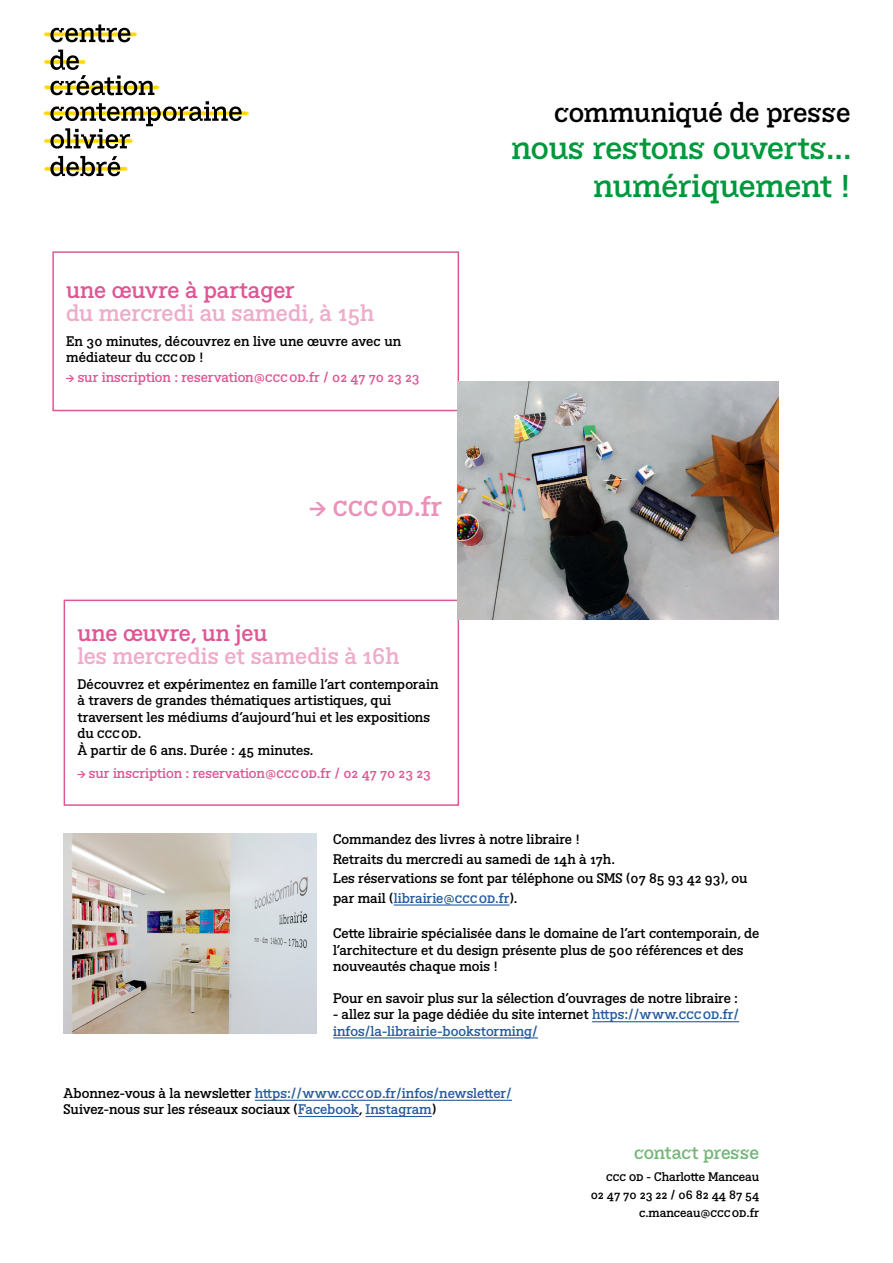
<style>
.page{position:relative;width:893px;height:1263px;background:#fff}
.page>*{position:absolute;margin:0;border:0;box-sizing:border-box;transform-origin:0 0}
.t1{font:31.5px/37.8px "BVHCCCOD Titrage";letter-spacing:-.01em;color:#00983d;text-align:right}
.t2{font:27px "BVHCCCOD Titrage";letter-spacing:-.01em;color:#000}
.t3{font:27px "BVHCCCOD";color:#ea92ba}
.t4{font:22.5px "BVHCCCOD";letter-spacing:-.005em;color:#eeabca}
.t5{font:22.5px "BVHCCCOD";letter-spacing:-.01em;color:#de5795}
.t6{font:18px "BVHCCCOD Titrage";letter-spacing:-.01em;color:#72b879}
.t7{font:13.5px/16.5px "BVHCCCOD";letter-spacing:-.005em;color:#000}
.t8{font:13.5px "BVHCCCOD";color:#de5795}
.t9{font:13.5px/16.2px "BVHCCCOD";color:#275b9b}
.t10{font:12px/18px "BVHCCCOD";letter-spacing:-.005em;color:#000;text-align:right}
.s1{color:#275b9b}
.s2{color:#000}
</style>
<div class="page">
<img style="left:43px;top:31px;width:207px;height:141px">
<svg style="left:50px;top:24px;width:80px;height:18px"></svg>
<svg style="left:50px;top:50px;width:104px;height:45px"></svg>
<svg style="left:50px;top:101px;width:192px;height:48px"></svg>
<svg style="left:50px;top:156px;width:70px;height:20px"></svg>
<hr style="left:394px;top:904px;width:115px;height:1px;background:#275b9b">
<hr style="left:592px;top:1021px;width:147px;height:1px;background:#275b9b">
<hr style="left:333px;top:1037px;width:205px;height:1px;background:#275b9b">
<img style="left:64px;top:833px;width:252px;height:200px">
<hr style="left:255px;top:1100px;width:257px;height:1px;background:#275b9b">
<hr style="left:298px;top:1116px;width:61px;height:1px;background:#275b9b">
<hr style="left:366px;top:1116px;width:66px;height:1px;background:#275b9b">
<div style="left:52px;top:251px;width:407px;height:160px;border:2px solid #de5795"></div>
<div style="left:64px;top:600px;width:395px;height:206px;border:2px solid #de5795"></div>
<img style="left:458px;top:382px;width:320px;height:238px">
<h2 class="t2" style="left:554px;top:94px;width:298px">communiqué de presse</h2>
<h3 class="t5" style="left:66px;top:275px;width:230px">une œuvre à partager</h3>
<h3 class="t4" style="left:66px;top:298px;width:310px">du mercredi au samedi, à 15h</h3>
<p class="t7" style="left:66px;top:333px;width:337px">En 30 minutes, découvrez en live une œuvre avec un médiateur du cccod !</p>
<p class="t8" style="left:66px;top:368px;width:355px">→ sur inscription : reservation@cccod.fr / 02 47 70 23 23</p>
<h2 class="t3" style="left:310px;top:489px;width:134px">→ cccod.fr</h2>
<h3 class="t5" style="left:77px;top:618px;width:191px">une œuvre, un jeu</h3>
<h3 class="t4" style="left:77px;top:641px;width:324px">les mercredis et samedis à 16h</h3>
<p class="t7" style="left:77px;top:677px;width:363px">Découvrez et expérimentez en famille l’art contemporain à travers de grandes thématiques artistiques, qui traversent les médiums d’aujourd’hui et les expositions du cccod.<br>À partir de 6 ans. Durée : 45 minutes.</p>
<p class="t8" style="left:77px;top:764px;width:355px">→ sur inscription : reservation@cccod.fr / 02 47 70 23 23</p>
<h1 class="t1" style="left:511px;top:131px;width:342px">nous restons ouverts... numériquement !</h1>
<p class="t7" style="left:333px;top:830px;width:416px;line-height:19.5px">Commandez des livres à notre libraire !<br>Retraits du mercredi au samedi de 14h à 17h.<br>Les réservations se font par téléphone ou SMS (07 85 93 42 93), ou par mail (<span class="s1">librairie@cccod.fr</span>).</p>
<p class="t7" style="left:333px;top:926px;width:428px">Cette librairie spécialisée dans le domaine de l’art contemporain, de l’architecture et du design présente plus de 500 références et des nouveautés chaque mois !</p>
<p class="t7" style="left:333px;top:991px;width:406px">Pour en savoir plus sur la sélection d’ouvrages de notre libraire :</p>
<p class="t9" style="left:333px;top:1007px;width:408px"><span class="s2">- allez sur la page dédiée du site internet</span> https://www.cccod.fr/ infos/la-librairie-bookstorming/</p>
<p class="t7" style="left:64px;top:1086px;width:450px">Abonnez-vous à la newsletter <span class="s1">https://www.cccod.fr/infos/newsletter/<br></span>Suivez-nous sur les réseaux sociaux (<span class="s1">Facebook</span>, <span class="s1">Instagram</span>)</p>
<h3 class="t6" style="left:634px;top:1140px;width:127px">contact presse</h3>
<p class="t10" style="left:591px;top:1168px;width:170px">ccc od - Charlotte Manceau<br>02 47 70 23 22 / 06 82 44 87 54 c.manceau@cccod.fr</p>
</div>
